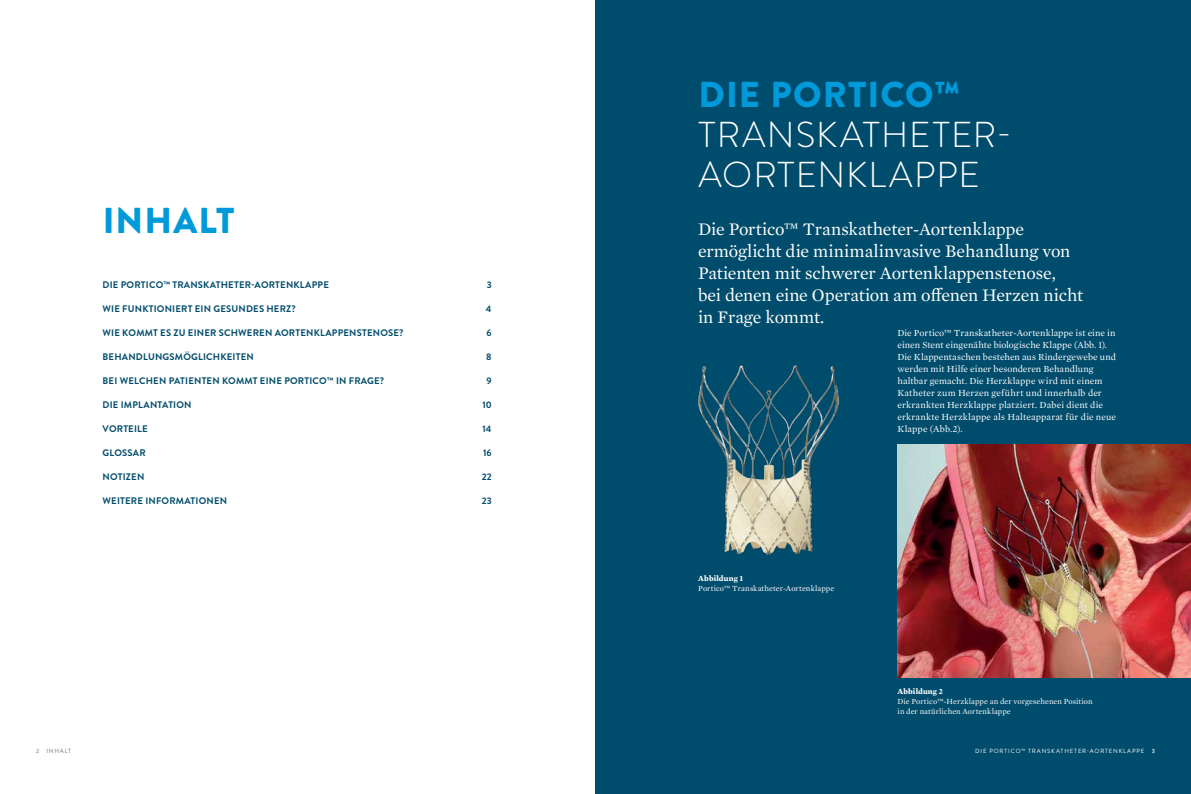
<style>
.page{position:relative;width:1191px;height:794px;background:#fff}
.page>*{position:absolute;margin:0;border:0;box-sizing:border-box;transform-origin:0 0}
.t1{font:300 36px/40px "Brandon Grotesque";letter-spacing:.03em;color:#fff}
.t2{font:900 36px "Brandon Grotesque";letter-spacing:.03em;color:#009ada}
.t3{font:18px/22px "Mercury Text G1";letter-spacing:-.01em;color:#fff}
.t4{font:9.5px/12px "Mercury Text G1";letter-spacing:.005em;color:#fff}
.t5{font:700 9.5px "Brandon Grotesque";letter-spacing:.02em;color:#004c6c}
.t6{font:8px/10px "Mercury Text G1";letter-spacing:.005em;color:#fff}
.t7{font:700 8px "Mercury Text G1";letter-spacing:.015em;color:#fff}
.t8{font:6px "Brandon Grotesque";letter-spacing:.14em;color:#fff}
.t9{font:6px "Brandon Grotesque";letter-spacing:.14em;color:#6d6e71}
.s1{font-weight:500}
</style>
<div class="page">
<div style="left:595px;top:0;width:596px;height:794px;background:#004c6c"></div>
<img style="left:698px;top:365px;width:142px;height:190px">
<img style="left:897px;top:444px;width:294px;height:234px">
<h1 class="t2" style="left:103px;top:195px;width:133px">INHALT</h1>
<p class="t5" style="left:103px;top:278px;width:228px">DIE PORTICO™ TRANSKATHETER-AORTENKLAPPE</p>
<p class="t5" style="left:487px;top:278px;width:6px">3</p>
<p class="t5" style="left:103px;top:302px;width:195px">WIE FUNKTIONIERT EIN GESUNDES HERZ?</p>
<p class="t5" style="left:486px;top:302px;width:7px">4</p>
<p class="t5" style="left:103px;top:326px;width:302px">WIE KOMMT ES ZU EINER SCHWEREN AORTENKLAPPENSTENOSE?</p>
<p class="t5" style="left:486px;top:326px;width:7px">6</p>
<p class="t5" style="left:103px;top:350px;width:153px">BEHANDLUNGSMÖGLICHKEITEN</p>
<p class="t5" style="left:486px;top:350px;width:7px">8</p>
<p class="t5" style="left:103px;top:374px;width:283px">BEI WELCHEN PATIENTEN KOMMT EINE PORTICO™ IN FRAGE?</p>
<p class="t5" style="left:486px;top:374px;width:7px">9</p>
<p class="t5" style="left:103px;top:398px;width:90px">DIE IMPLANTATION</p>
<p class="t5" style="left:482px;top:398px;width:11px">10</p>
<p class="t5" style="left:103px;top:422px;width:47px">VORTEILE</p>
<p class="t5" style="left:482px;top:422px;width:11px">14</p>
<p class="t5" style="left:103px;top:446px;width:45px">GLOSSAR</p>
<p class="t5" style="left:483px;top:446px;width:10px">16</p>
<p class="t5" style="left:103px;top:470px;width:43px">NOTIZEN</p>
<p class="t5" style="left:482px;top:470px;width:11px">22</p>
<p class="t5" style="left:103px;top:494px;width:126px">WEITERE INFORMATIONEN</p>
<p class="t5" style="left:482px;top:494px;width:11px">23</p>
<h1 class="t2" style="left:698px;top:69px;width:263px">DIE PORTICO™</h1>
<h1 class="t1" style="left:698px;top:115px;width:315px">TRANSKATHETER-<br>AORTENKLAPPE</h1>
<h2 class="t3" style="left:698px;top:217px;width:387px">Die Portico™ Transkatheter-Aortenklappe ermöglicht die minimalinvasive Behandlung von Patienten mit schwerer Aortenklappenstenose, bei denen eine Operation am offenen Herzen nicht in Frage kommt.</h2>
<p class="t7" style="left:698px;top:572px;width:46px">Abbildung 1</p>
<p class="t6" style="left:698px;top:583px;width:137px">Portico™ Transkatheter-Aortenklappe</p>
<p class="t4" style="left:897px;top:326px;width:220px">Die Portico™ Transkatheter-Aortenklappe ist eine in einen Stent eingenähte biologische Klappe (Abb. 1).<br>Die Klappentaschen bestehen aus Rindergewebe und werden mit Hilfe einer besonderen Behandlung haltbar gemacht. Die Herzklappe wird mit einem Katheter zum Herzen geführt und innerhalb der erkrankten Herzklappe platziert. Dabei dient die erkrankte Herzklappe als Halteapparat für die neue Klappe (Abb.2).</p>
<p class="t7" style="left:897px;top:685px;width:47px">Abbildung 2</p>
<p class="t6" style="left:897px;top:695px;width:196px">Die Portico™-Herzklappe an der vorgesehenen Position in der natürlichen Aortenklappe</p>
<p class="t9" style="left:36px;top:747px;width:37px">2 INHALT</p>
<p class="t8" style="left:975px;top:747px;width:181px">DIE PORTICO™ TRANSKATHETER-AORTENKLAPPE <span class="s1">3</span></p>
</div>
